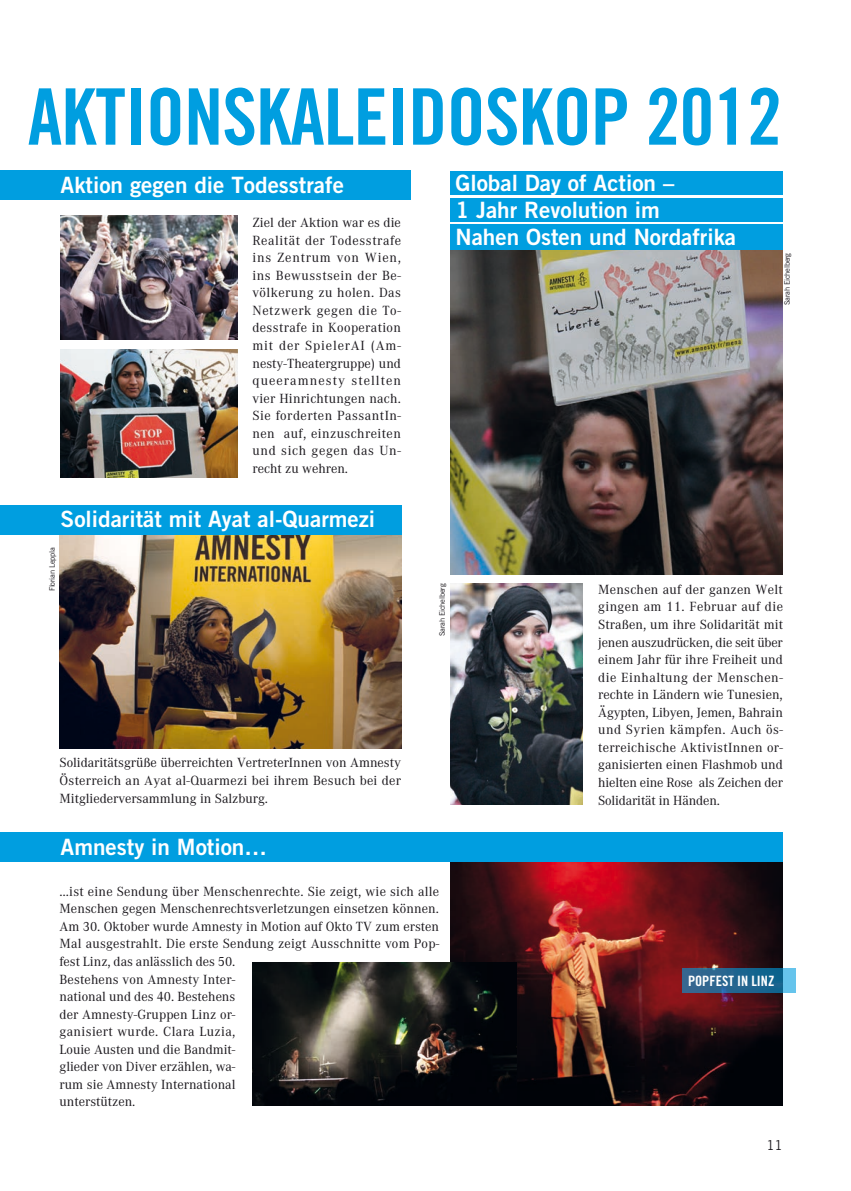
<style>
.page{position:relative;width:851px;height:1191px;background:#fff}
.page>*{position:absolute;margin:0;border:0;box-sizing:border-box;transform-origin:0 0}
.t1{font:78px "Trade Gothic Bold Cond Twenty";letter-spacing:-.01em;color:#009ee0}
.t2{font:22.5px/27px "Trade Gothic Bold Two";color:#fff}
.t3{font:14.25px "Trade Gothic Bold Cond Twenty";color:#fff}
.t4{font:13.8px/17.5px "Corporate A";letter-spacing:.005em;color:#1a171c;text-align:justify}
.t5{font:13.5px "Trade Gothic";color:#1a171c}
.t6{font:7.5px "Trade Gothic";letter-spacing:-.03em;color:#1a171c}
</style>
<div class="page">
<img style="left:450px;top:250px;width:332px;height:324px">
<img style="left:450px;top:862px;width:332px;height:244px">
<img style="left:60px;top:535px;width:341px;height:213px">
<div style="left:0;top:170px;width:411px;height:30px;background:#009ee0"></div>
<div style="left:0;top:505px;width:401px;height:30px;background:#009ee0"></div>
<div style="left:450px;top:171px;width:332px;height:24px;background:#009ee0"></div>
<div style="left:450px;top:198px;width:332px;height:23px;background:#009ee0"></div>
<div style="left:450px;top:224px;width:332px;height:26px;background:#009ee0"></div>
<img style="left:61px;top:215px;width:176px;height:125px">
<img style="left:61px;top:350px;width:176px;height:127px">
<img style="left:450px;top:583px;width:133px;height:221px">
<img style="left:252px;top:962px;width:264px;height:144px">
<div style="left:0;top:832px;width:782px;height:30px;background:#009ee0"></div>
<svg style="left:681px;top:968px;width:114px;height:24px;background:#2b6e98"></svg>
<h1 class="t1" style="left:28px;top:69px;width:755px">AKTIONSKALEIDOSKOP 2012</h1>
<h2 class="t2" style="left:61px;top:171px;width:285px">Aktion gegen die Todesstrafe</h2>
<p class="t4" style="left:252px;top:214px;width:150px">Ziel der Aktion war es die Realität der Todesstrafe ins Zentrum von Wien, ins Bewusstsein der Be&shy;völkerung zu holen. Das Netzwerk gegen die To&shy;desstrafe in Kooperation mit der SpielerAI (Am&shy;nesty-Theatergruppe) und queeramnesty stellten vier Hinrichtungen nach.<br>Sie forderten PassantIn&shy;nen auf, einzuschreiten und sich gegen das Un&shy;recht zu wehren.</p>
<h2 class="t2" style="left:455px;top:169px;width:282px">Global Day of Action –<br>1 Jahr Revolution im<br>Nahen Osten und Nordafrika</h2>
<p class="t6" style="left:782px;top:305px;width:54px;rotate:-90deg">Sarah Eichelberg</p>
<h2 class="t2" style="left:61px;top:505px;width:316px">Solidarität mit Ayat al-Quarmezi</h2>
<p class="t6" style="left:48px;top:591px;width:45px;rotate:-90deg">Florian Leppla</p>
<p class="t6" style="left:437px;top:636px;width:54px;rotate:-90deg">Sarah Eichelberg</p>
<p class="t4" style="left:60px;top:754px;width:343px">Solidaritätsgrüße überreichten VertreterInnen von Amnesty Österreich an Ayat al-Quarmezi bei ihrem Besuch bei der Mitgliederversammlung in Salzburg.</p>
<h2 class="t2" style="left:61px;top:833px;width:208px">Amnesty in Motion…</h2>
<p class="t4" style="left:60px;top:882px;width:381px;text-align:left">…ist eine Sendung über Menschenrechte. Sie zeigt, wie sich alle Menschen gegen Menschenrechtsverletzungen einsetzen können.<br>Am 30. Oktober wurde Amnesty in Motion auf Okto TV zum ersten Mal ausgestrahlt. Die erste Sendung zeigt Ausschnitte vom Pop&shy;fest Linz, das anlässlich des 50.<br>Bestehens von Amnesty Inter-<br>national und des 40. Bestehens<br>der Amnesty-Gruppen Linz or-<br>ganisiert wurde. Clara Luzia,<br>Louie Austen und die Bandmit-<br>glieder von Diver erzählen, wa-<br>rum sie Amnesty International<br>unterstützen.</p>
<p class="t4" style="left:598px;top:581px;width:186px">Menschen auf der ganzen Welt gingen am 11. Februar auf die Straßen, um ihre Solidarität mit jenen auszudrücken, die seit über einem Jahr für ihre Freiheit und die Einhaltung der Menschen&shy;rechte in Ländern wie Tunesien, Ägypten, Libyen, Jemen, Bahrain und Syrien kämpfen. Auch ös&shy;terreichische AktivistInnen or&shy;ganisierten einen Flashmob und hielten eine Rose als Zeichen der Solidarität in Händen.</p>
<p class="t3" style="left:688px;top:971px;width:87px">POPFEST IN LI NZ</p>
<p class="t5" style="left:766px;top:1137px;width:18px">11</p>
</div>
